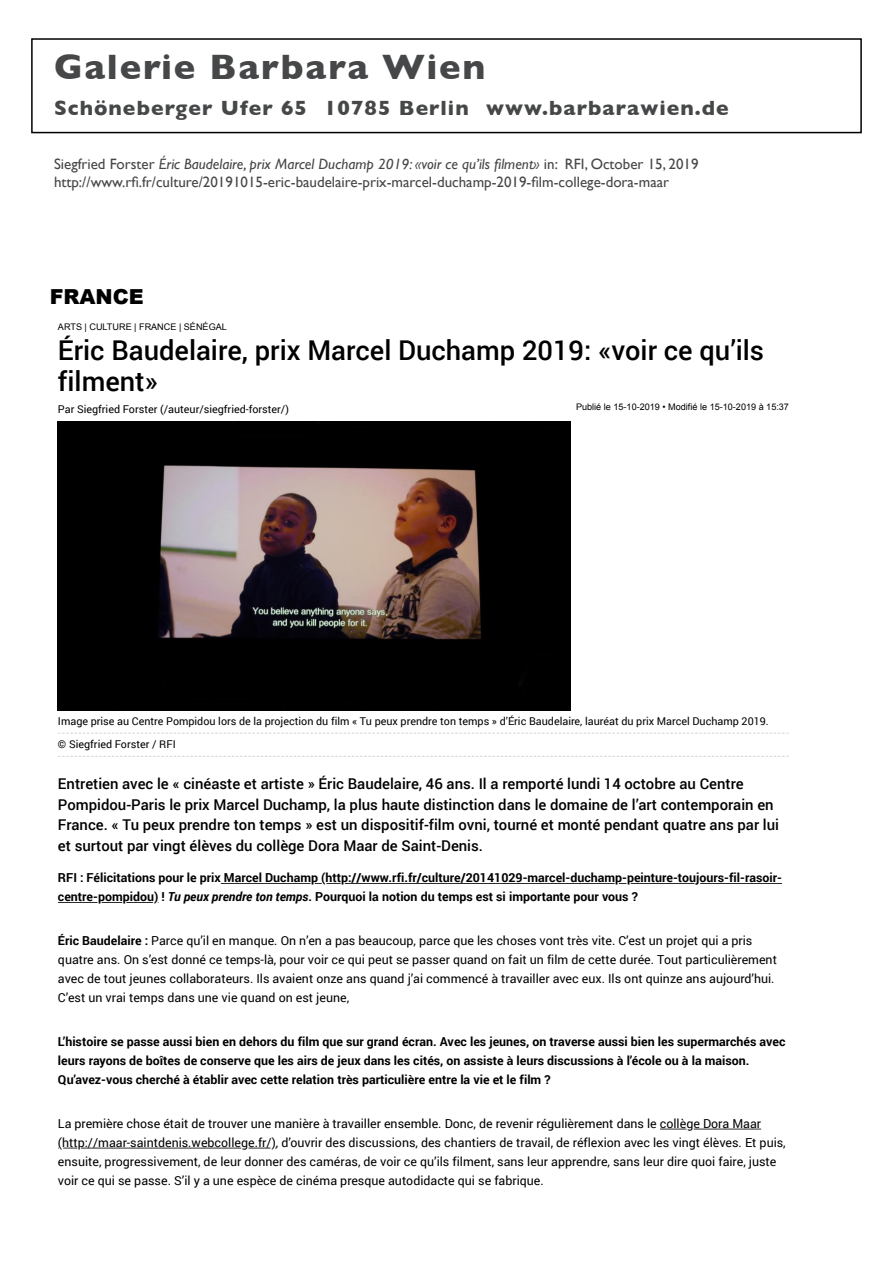
<style>
.page{position:relative;width:893px;height:1263px;background:#fff}
.page>*{position:absolute;margin:0;border:0;box-sizing:border-box;transform-origin:0 0}
.t1{font:700 36px "Gill Sans";letter-spacing:.05em;color:#464748}
.t2{font:500 27.3px/31.3px "Roboto";color:#000}
.t3{font:700 21px "Gill Sans";letter-spacing:.05em;color:#464748}
.t4{font:900 20.7px "Arial";color:#000}
.t5{font:15px "Gill Sans";color:#464748}
.t6{font:italic 15px "Gill Sans";color:#464748}
.t7{font:500 14.85px/20.7px "Roboto";color:#000}
.t8{font:12.45px/19px "Roboto";color:#000}
.t9{font:700 12.45px/19px "Roboto";color:#000}
.t10{font:10.8px/23.1px "Roboto";color:#000}
.t11{font:9.15px "Arial";color:#000}
.s1{font-style:normal}
.s2{font-style:italic}
.s3{font-weight:700}
</style>
<div class="page">
<div style="left:31px;top:38px;width:831px;height:95px;border:2px solid #000"></div>
<svg style="left:58px;top:733px;width:731px;height:1px"></svg>
<svg style="left:58px;top:756px;width:731px;height:1px"></svg>
<img style="left:58px;top:421px;width:512px;height:289px">
<hr style="left:221px;top:883px;width:90px;height:1px;background:#000">
<hr style="left:700px;top:883px;width:82px;height:1px;background:#000">
<hr style="left:631px;top:883px;width:63px;height:1px;background:#000">
<hr style="left:345px;top:883px;width:270px;height:1px;background:#000">
<svg style="left:315px;top:883px;width:26px;height:1px"></svg>
<svg style="left:102px;top:902px;width:57px;height:1px"></svg>
<hr style="left:58px;top:902px;width:39px;height:1px;background:#000">
<hr style="left:694px;top:1129px;width:67px;height:1px;background:#000">
<svg style="left:660px;top:1129px;width:26px;height:1px"></svg>
<svg style="left:248px;top:1148px;width:28px;height:1px"></svg>
<hr style="left:81px;top:1148px;width:160px;height:1px;background:#000">
<svg style="left:58px;top:1148px;width:19px;height:1px"></svg>
<p class="t1" style="left:54px;top:38px;width:433px">Galerie Barbara Wien</p>
<p class="t3" style="left:54px;top:91px;width:676px">Schöneberger Ufer 65 10785 Berlin www.barbarawien.de</p>
<p class="t6" style="left:54px;top:155px;width:646px"><span class="s1">Siegfried Forster</span> Éric Baudelaire, prix Marcel Duchamp 2019: «voir ce qu’ils filment» <span class="s1">in: RFI, October 15, 2019</span></p>
<p class="t5" style="left:54px;top:173px;width:617px">http://www.rfi.fr/culture/20191015-eric-baudelaire-prix-marcel-duchamp-2019-film-college-dora-maar</p>
<p class="t4" style="left:50px;top:281px;width:96px">FRANCE</p>
<p class="t11" style="left:58px;top:321px;width:170px">ARTS | CULTURE | FRANCE | SÉNÉGAL</p>
<p class="t2" style="left:58px;top:333px;width:708px">Éric Baudelaire, prix Marcel Duchamp 2019: «voir ce qu’ils filment»</p>
<p class="t10" style="left:58px;top:397px;width:233px">Par Siegfried Forster (/auteur/siegfried-forster/)</p>
<p class="t11" style="left:576px;top:401px;width:214px">Publié le 15-10-2019 • Modifié le 15-10-2019 à 15:37</p>
<p class="t10" style="left:58px;top:709px;width:712px">Image prise au Centre Pompidou lors de la projection du film « Tu peux prendre ton temps » d’Éric Baudelaire, lauréat du prix Marcel Duchamp 2019. © Siegfried Forster / RFI</p>
<p class="t7" style="left:58px;top:773px;width:723px">Entretien avec le « cinéaste et artiste » Éric Baudelaire, 46 ans. Il a remporté lundi 14 octobre au Centre Pompidou-Paris le prix Marcel Duchamp, la plus haute distinction dans le domaine de l’art contemporain en France. « Tu peux prendre ton temps » est un dispositif-film ovni, tourné et monté pendant quatre ans par lui et surtout par vingt élèves du collège Dora Maar de Saint-Denis.</p>
<p class="t9" style="left:58px;top:868px;width:725px">RFI : Félicitations pour le prix Marcel Duchamp (http://www.rfi.fr/culture/20141029-marcel-duchamp-peinture-toujours-fil-rasoir&shy;centre-pompidou) ! <span class="s2">Tu peux prendre ton temps</span>. Pourquoi la notion du temps est si importante pour vous ?</p>
<p class="t8" style="left:58px;top:931px;width:720px"><span class="s3">Éric Baudelaire :</span> Parce qu’il en manque. On n’en a pas beaucoup, parce que les choses vont très vite. C’est un projet qui a pris quatre ans. On s’est donné ce temps-là, pour voir ce qui peut se passer quand on fait un film de cette durée. Tout particulièrement avec de tout jeunes collaborateurs. Ils avaient onze ans quand j’ai commencé à travailler avec eux. Ils ont quinze ans aujourd’hui.<br>C’est un vrai temps dans une vie quand on est jeune,</p>
<p class="t9" style="left:58px;top:1031px;width:729px">L’histoire se passe aussi bien en dehors du film que sur grand écran. Avec les jeunes, on traverse aussi bien les supermarchés avec leurs rayons de boîtes de conserve que les airs de jeux dans les cités, on assiste à leurs discussions à l’école ou à la maison.<br>Qu’avez-vous cherché à établir avec cette relation très particulière entre la vie et le film ?</p>
<p class="t8" style="left:58px;top:1113px;width:729px">La première chose était de trouver une manière à travailler ensemble. Donc, de revenir régulièrement dans le collège Dora Maar (http://maar-saintdenis.webcollege.fr/), d’ouvrir des discussions, des chantiers de travail, de réflexion avec les vingt élèves. Et puis, ensuite, progressivement, de leur donner des caméras, de voir ce qu’ils filment, sans leur apprendre, sans leur dire quoi faire, juste voir ce qui se passe. S’il y a une espèce de cinéma presque autodidacte qui se fabrique.</p>
</div>
